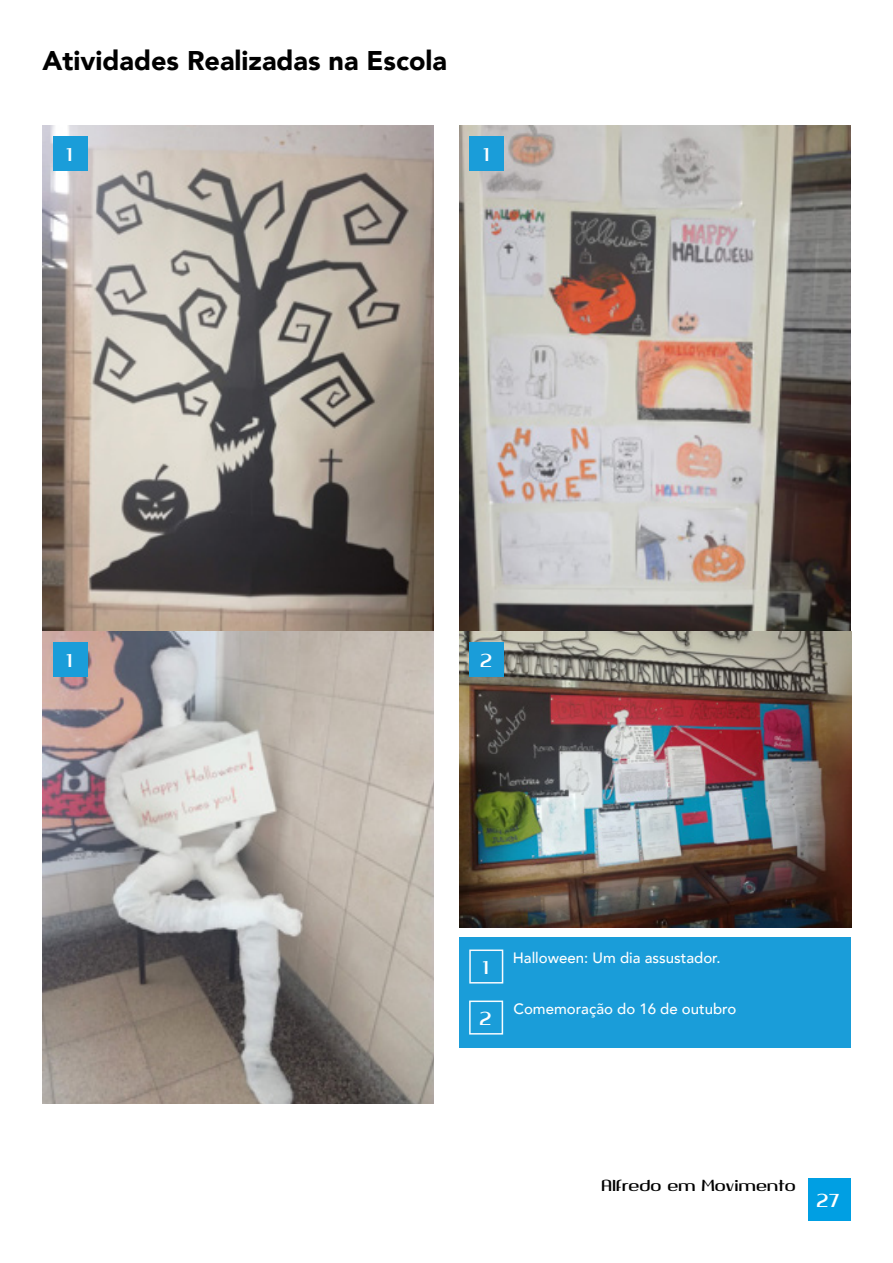
<style>
.page{position:relative;width:893px;height:1263px;background:#fff}
.page>*{position:absolute;margin:0;border:0;box-sizing:border-box;transform-origin:0 0}
.t1{font:900 27px "Avenir";color:#000}
.t2{font:21px "Quango";color:#fff}
.t3{font:18px "Quango";letter-spacing:-.01em;color:#000}
.t4{font:500 15px "Avenir";color:#fff}
</style>
<div class="page">
<div style="left:808px;top:1178px;width:42px;height:42px;background:#009fe3"></div>
<img style="left:459px;top:125px;width:392px;height:802px">
<img style="left:43px;top:125px;width:391px;height:978px">
<div style="left:459px;top:938px;width:392px;height:110px;background:#1a9dd9"></div>
<div style="left:469px;top:949px;width:34px;height:34px;border:2px solid #f7fafe"></div>
<div style="left:469px;top:1000px;width:34px;height:34px;border:2px solid #f7fcff"></div>
<div style="left:53px;top:136px;width:34px;height:34px;background:#1a9dd9"></div>
<div style="left:53px;top:642px;width:34px;height:34px;background:#1a9dd9"></div>
<div style="left:470px;top:136px;width:34px;height:34px;background:#1a9dd9"></div>
<div style="left:470px;top:642px;width:34px;height:34px;background:#1a9dd9"></div>
<h1 class="t1" style="left:43px;top:37px;width:406px">Atividades Realizadas na Escola</h1>
<h2 class="t2" style="left:67px;top:143px;width:8px">1</h2>
<h2 class="t2" style="left:484px;top:143px;width:8px">1</h2>
<h2 class="t2" style="left:67px;top:649px;width:8px">1</h2>
<h2 class="t2" style="left:481px;top:649px;width:14px">2</h2>
<h2 class="t2" style="left:483px;top:957px;width:8px">1</h2>
<h2 class="t2" style="left:480px;top:1008px;width:14px">2</h2>
<p class="t4" style="left:513px;top:945px;width:209px">Halloween: Um dia assustador.</p>
<p class="t4" style="left:513px;top:996px;width:224px">Comemoração do 16 de outubro</p>
<p class="t3" style="left:602px;top:1176px;width:196px">Alfredo em Movimento</p>
<h2 class="t2" style="left:817px;top:1189px;width:25px">27</h2>
</div>
